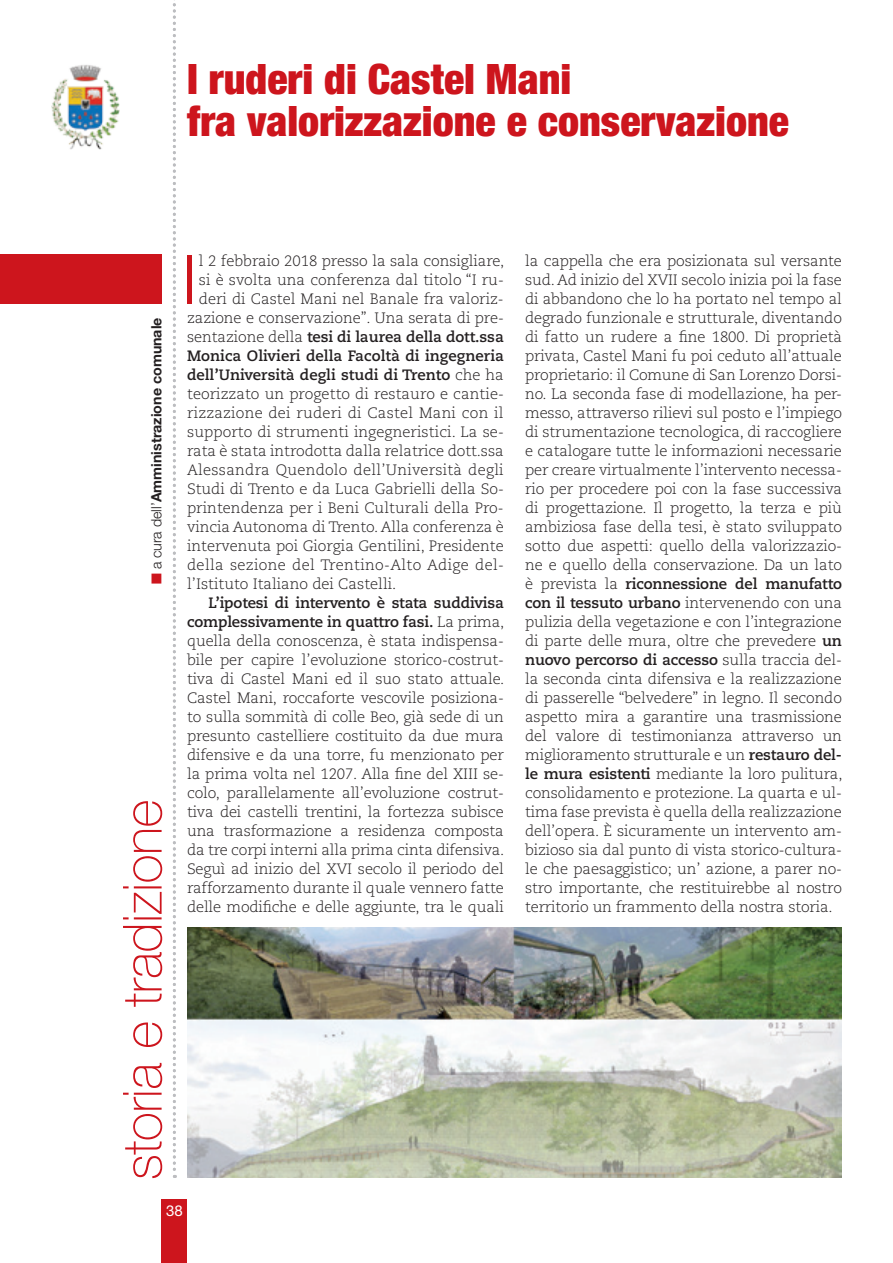
<style>
.page{position:relative;width:893px;height:1263px;background:#fff}
.page>*{position:absolute;margin:0;border:0;box-sizing:border-box;transform-origin:0 0}
.t1{font:300 condensed 68.25px "Helvetica Neue LT Std";color:#cd151d}
.t2{font:100 54px "Helvetica Neue LT Std";letter-spacing:-.01em;color:#cd151d}
.t3{font:900 condensed 42px/42px "Helvetica Neue LT Std";color:#cd151d}
.t4{font:300 15px/19px "Caecilia LT Std";color:#231f20;text-align:justify}
.t5{font:700 15px "Caecilia LT Std";color:#231f20}
.t6{font:300 15px "Caecilia LT Std";letter-spacing:.025em;color:#231f20}
.t7{font:15px "Helvetica Neue LT Std";color:#fff}
.t8{font:700 14.25px "Helvetica Neue LT Std";color:#231f20}
.s1{color:#cd151d}
.s2{font-weight:300}
.s3{font-weight:700}
</style>
<div class="page">
<div style="left:0;top:254px;width:162px;height:50px;background:#cd151d"></div>
<svg style="left:173px;top:0;width:3px;height:1178px"></svg>
<div style="left:162px;top:1199px;width:25px;height:64px;background:#cd151d"></div>
<img style="left:51px;top:65px;width:69px;height:85px">
<img style="left:187px;top:927px;width:655px;height:251px">
<h3 class="t3" style="left:187px;top:57px;width:603px">I ruderi di Castel Mani<br>fra valorizzazione e conservazione</h3>
<p class="t8" style="left:148px;top:584px;width:268px;rotate:-90deg"><span class="s1">■</span> <span class="s2">a cura dell’</span>Amministrazione comunale</p>
<h2 class="t2" style="left:112px;top:1180px;width:382px;rotate:-90deg">storia e tradizione</h2>
<h1 class="t1" style="left:183px;top:240px;width:14px">I</h1>
<p class="t4" style="left:199px;top:251px;width:307px">l 2 febbraio 2018 presso la sala consigliare,</p>
<p class="t4" style="left:199px;top:270px;width:306px">si è svolta una conferenza dal titolo “I ru-</p>
<p class="t4" style="left:199px;top:289px;width:306px">deri di Castel Mani nel Banale fra valoriz-</p>
<p class="t4" style="left:187px;top:308px;width:318px">zazione e conservazione”. Una serata di pre-</p>
<p class="t5" style="left:187px;top:328px;width:318px"><span class="s2">sentazione della</span> tesi di laurea della dott.ssa</p>
<p class="t5" style="left:187px;top:347px;width:318px">Monica Olivieri della Facoltà di ingegneria</p>
<p class="t5" style="left:187px;top:366px;width:318px">dell’Università degli studi di Trento <span class="s2">che ha</span></p>
<p class="t4" style="left:187px;top:384px;width:318px">teorizzato un progetto di restauro e cantie-</p>
<p class="t4" style="left:187px;top:403px;width:318px">rizzazione dei ruderi di Castel Mani con il</p>
<p class="t4" style="left:187px;top:422px;width:318px">supporto di strumenti ingegneristici. La se-</p>
<p class="t4" style="left:187px;top:441px;width:318px">rata è stata introdotta dalla relatrice dott.ssa</p>
<p class="t4" style="left:187px;top:460px;width:318px">Alessandra Quendolo dell’Università degli</p>
<p class="t4" style="left:187px;top:479px;width:318px">Studi di Trento e da Luca Gabrielli della So-</p>
<p class="t4" style="left:187px;top:498px;width:318px">printendenza per i Beni Culturali della Pro-</p>
<p class="t4" style="left:187px;top:517px;width:318px">vincia Autonoma di Trento. Alla conferenza è</p>
<p class="t4" style="left:187px;top:536px;width:318px">intervenuta poi Giorgia Gentilini, Presidente</p>
<p class="t6" style="left:187px;top:556px;width:316px">della sezione del Trentino-Alto Adige del-</p>
<p class="t4" style="left:187px;top:574px;width:211px">l’Istituto Italiano dei Castelli.</p>
<p class="t4" style="left:187px;top:593px;width:319px;text-indent:21px"><span class="s3">L’ipotesi di intervento è stata suddivisa complessivamente in quattro fasi.</span> La prima, quella della conoscenza, è stata indispensa&shy;bile per capire l’evoluzione storico-costrut&shy;tiva di Castel Mani ed il suo stato attuale.<br>Castel Mani, roccaforte vescovile posiziona&shy;to sulla sommità di colle Beo, già sede di un presunto castelliere costituito da due mura difensive e da una torre, fu menzionato per la prima volta nel 1207. Alla fine del XIII se&shy;colo, parallelamente all’evoluzione costrut&shy;tiva dei castelli trentini, la fortezza subisce una trasformazione a residenza composta da tre corpi interni alla prima cinta difensiva.<br>Seguì ad inizio del XVI secolo il periodo del rafforzamento durante il quale vennero fatte delle modifiche e delle aggiunte, tra le quali</p>
<p class="t4" style="left:525px;top:251px;width:319px">la cappella che era posizionata sul versante sud. Ad inizio del XVII secolo inizia poi la fase di abbandono che lo ha portato nel tempo al degrado funzionale e strutturale, diventando di fatto un rudere a fine 1800. Di proprietà privata, Castel Mani fu poi ceduto all’attuale proprietario: il Comune di San Lorenzo Dorsi&shy;no. La seconda fase di modellazione, ha per&shy;messo, attraverso rilievi sul posto e l’impiego di strumentazione tecnologica, di raccogliere e catalogare tutte le informazioni necessarie per creare virtualmente l’intervento necessa&shy;rio per procedere poi con la fase successiva di progettazione. Il progetto, la terza e più ambiziosa fase della tesi, è stato sviluppato sotto due aspetti: quello della valorizzazio&shy;ne e quello della conservazione. Da un lato è prevista la <span class="s3">riconnessione del manufatto con il tessuto urbano</span> intervenendo con una pulizia della vegetazione e con l’integrazione di parte delle mura, oltre che prevedere <span class="s3">un nuovo percorso di accesso</span> sulla traccia del&shy;la seconda cinta difensiva e la realizzazione di passerelle “belvedere” in legno. Il secondo aspetto mira a garantire una trasmissione del valore di testimonianza attraverso un miglioramento strutturale e un <span class="s3">restauro del&shy;le mura esistenti</span> mediante la loro pulitura, consolidamento e protezione. La quarta e ul&shy;tima fase prevista è quella della realizzazione dell’opera. È sicuramente un intervento am&shy;bizioso sia dal punto di vista storico-cultura&shy;le che paesaggistico; un’ azione, a parer no&shy;stro importante, che restituirebbe al nostro territorio un frammento della nostra storia.</p>
<p class="t7" style="left:166px;top:1202px;width:18px">38</p>
</div>
